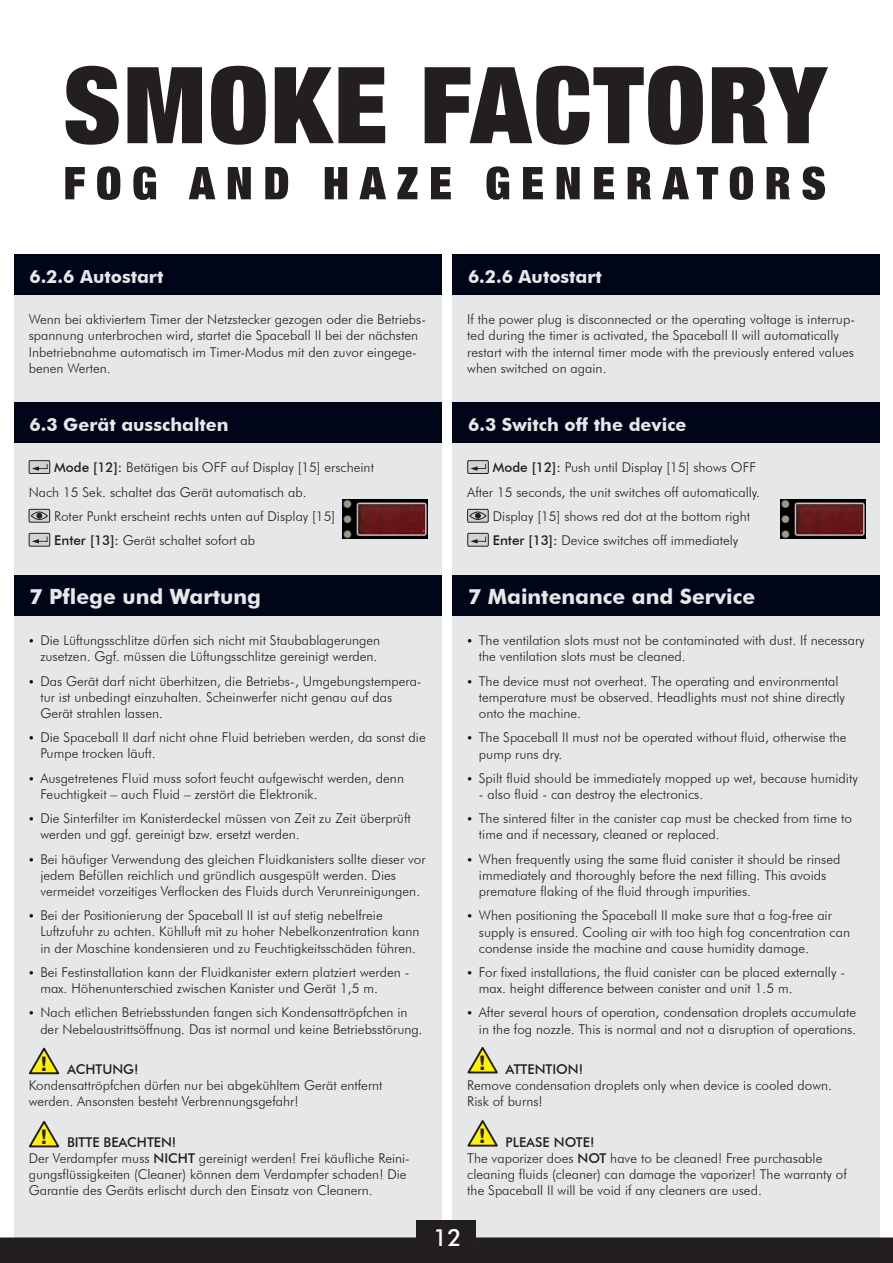
<style>
.page{position:relative;width:893px;height:1263px;background:#fff}
.page>*{position:absolute;margin:0;border:0;box-sizing:border-box;transform-origin:0 0}
.t1{font:500 23.7px "Futura BT";color:#fff}
.t2{font:700 21px "Futura Md BT";color:#e6e7e9}
.t3{font:900 condensed 19.2px "Swiss 721 BT";color:#231f20}
.t4{font:700 18px "Futura Md BT";color:#e6e7e9}
.t5{font:300 13.5px/16.2px "Futura BT";color:#231f20}
.t6{font:500 13.5px "Futura BT";color:#231f20}
.s1{font-weight:500}
</style>
<div class="page">
<div style="left:14px;top:254px;width:428px;height:989px;background:#e6e7e9"></div>
<div style="left:453px;top:254px;width:427px;height:989px;background:#e6e7e9"></div>
<div style="left:417px;top:1220px;width:59px;height:43px;background:#231f20"></div>
<div style="left:14px;top:254px;width:428px;height:41px;background:#000618"></div>
<div style="left:453px;top:254px;width:427px;height:41px;background:#000618"></div>
<svg style="left:28px;top:460px;width:23px;height:14px"></svg>
<svg style="left:467px;top:460px;width:22px;height:14px"></svg>
<svg style="left:28px;top:532px;width:23px;height:15px"></svg>
<svg style="left:467px;top:532px;width:22px;height:15px"></svg>
<svg style="left:28px;top:508px;width:23px;height:15px"></svg>
<svg style="left:467px;top:508px;width:22px;height:15px"></svg>
<div style="left:14px;top:402px;width:428px;height:40px;background:#000618"></div>
<div style="left:453px;top:402px;width:427px;height:40px;background:#000618"></div>
<svg style="left:66px;top:66px;width:53px;height:79px"></svg>
<svg style="left:127px;top:67px;width:75px;height:76px;background:#464243"></svg>
<svg style="left:211px;top:66px;width:55px;height:79px"></svg>
<svg style="left:275px;top:67px;width:110px;height:76px"></svg>
<svg style="left:425px;top:66px;width:278px;height:79px"></svg>
<svg style="left:712px;top:67px;width:116px;height:76px"></svg>
<svg style="left:65px;top:167px;width:20px;height:32px"></svg>
<svg style="left:97px;top:166px;width:23px;height:34px"></svg>
<svg style="left:133px;top:166px;width:23px;height:34px"></svg>
<svg style="left:189px;top:167px;width:26px;height:32px"></svg>
<svg style="left:228px;top:167px;width:23px;height:32px"></svg>
<svg style="left:265px;top:167px;width:23px;height:32px"></svg>
<svg style="left:325px;top:167px;width:22px;height:32px"></svg>
<svg style="left:359px;top:167px;width:27px;height:32px"></svg>
<svg style="left:397px;top:167px;width:20px;height:32px"></svg>
<svg style="left:431px;top:167px;width:20px;height:32px"></svg>
<svg style="left:486px;top:166px;width:23px;height:34px"></svg>
<svg style="left:523px;top:167px;width:20px;height:32px"></svg>
<svg style="left:557px;top:167px;width:23px;height:32px"></svg>
<svg style="left:594px;top:167px;width:20px;height:32px"></svg>
<svg style="left:628px;top:167px;width:23px;height:32px"></svg>
<svg style="left:662px;top:167px;width:27px;height:32px"></svg>
<svg style="left:697px;top:167px;width:21px;height:32px"></svg>
<svg style="left:730px;top:166px;width:23px;height:34px"></svg>
<svg style="left:767px;top:167px;width:23px;height:32px"></svg>
<svg style="left:802px;top:166px;width:23px;height:34px"></svg>
<div style="left:14px;top:575px;width:428px;height:41px;background:#000618"></div>
<div style="left:453px;top:575px;width:427px;height:41px;background:#000618"></div>
<svg style="left:29px;top:1047px;width:31px;height:28px"></svg>
<svg style="left:29px;top:1120px;width:31px;height:28px"></svg>
<img style="left:342px;top:499px;width:85px;height:40px">
<img style="left:781px;top:499px;width:85px;height:40px">
<svg style="left:467px;top:1047px;width:31px;height:27px"></svg>
<svg style="left:467px;top:1120px;width:31px;height:27px"></svg>
<div style="left:0;top:1237px;width:893px;height:26px;background:#231f20"></div>
<h3 class="t4" style="left:29px;top:266px;width:135px">6.2.6 Autostart</h3>
<h3 class="t4" style="left:468px;top:266px;width:135px">6.2.6 Autostart</h3>
<p class="t5" style="left:29px;top:311px;width:399px">Wenn bei aktiviertem Timer der Netzstecker gezogen oder die Betriebs&shy;spannung unterbrochen wird, startet die Spaceball II bei der nächsten Inbetriebnahme automatisch im Timer-Modus mit den zuvor eingege&shy;benen Werten.</p>
<p class="t5" style="left:467px;top:311px;width:389px">If the power plug is disconnected or the operating voltage is interrup&shy;ted during the timer is activated, the Spaceball II will automatically restart with the internal timer mode with the previously entered values when switched on again.</p>
<h3 class="t4" style="left:30px;top:413px;width:201px">6.3 Gerät ausschalten</h3>
<h3 class="t4" style="left:468px;top:413px;width:220px">6.3 Switch off the device</h3>
<p class="t5" style="left:54px;top:459px;width:321px"><span class="s1">Mode [12]:</span> Betätigen bis OFF auf Display [15] erscheint</p>
<p class="t5" style="left:29px;top:484px;width:279px">Nach 15 Sek. schaltet das Gerät automatisch ab.</p>
<p class="t5" style="left:54px;top:508px;width:282px">Roter Punkt erscheint rechts unten auf Display [15]</p>
<p class="t5" style="left:54px;top:532px;width:202px"><span class="s1">Enter [13]:</span> Gerät schaltet sofort ab</p>
<p class="t5" style="left:493px;top:459px;width:265px"><span class="s1">Mode [12]:</span> Push until Display [15] shows OFF</p>
<p class="t5" style="left:467px;top:484px;width:294px">After 15 seconds, the unit switches off automatically.</p>
<p class="t5" style="left:493px;top:508px;width:259px">Display [15] shows red dot at the bottom right</p>
<p class="t5" style="left:493px;top:532px;width:247px"><span class="s1">Enter [13]:</span> Device switches off immediately</p>
<h2 class="t2" style="left:29px;top:584px;width:233px">7 Pflege und Wartung</h2>
<h2 class="t2" style="left:468px;top:584px;width:289px">7 Maintenance and Service</h2>
<p class="t5" style="left:40px;top:632px;width:341px">Die Lüftungsschlitze dürfen sich nicht mit Staubablagerungen zusetzen. Ggf. müssen die Lüftungsschlitze gereinigt werden.</p>
<p class="t5" style="left:40px;top:673px;width:383px">Das Gerät darf nicht überhitzen, die Betriebs-, Umgebungstempera&shy;tur ist unbedingt einzuhalten. Scheinwerfer nicht genau auf das<br>Gerät strahlen lassen.</p>
<p class="t5" style="left:40px;top:729px;width:387px">Die Spaceball II darf nicht ohne Fluid betrieben werden, da sonst die<br>Pumpe trocken läuft.</p>
<p class="t5" style="left:40px;top:770px;width:365px">Ausgetretenes Fluid muss sofort feucht aufgewischt werden, denn<br>Feuchtigkeit – auch Fluid – zerstört die Elektronik.</p>
<p class="t5" style="left:40px;top:810px;width:372px">Die Sinterfilter im Kanisterdeckel müssen von Zeit zu Zeit überprüft werden und ggf. gereinigt bzw. ersetzt werden.</p>
<p class="t5" style="left:40px;top:851px;width:387px">Bei häufiger Verwendung des gleichen Fluidkanisters sollte dieser vor jedem Befüllen reichlich und gründlich ausgespült werden. Dies vermeidet vorzeitiges Verflocken des Fluids durch Verunreinigungen.</p>
<p class="t5" style="left:40px;top:907px;width:381px">Bei der Positionierung der Spaceball II ist auf stetig nebelfreie<br>Luftzufuhr zu achten. Kühlluft mit zu hoher Nebelkonzentration kann in der Maschine kondensieren und zu Feuchtigkeitsschäden führen.</p>
<p class="t5" style="left:40px;top:964px;width:371px">Bei Festinstallation kann der Fluidkanister extern platziert werden - max. Höhenunterschied zwischen Kanister und Gerät 1,5 m.</p>
<p class="t5" style="left:40px;top:1004px;width:384px">Nach etlichen Betriebsstunden fangen sich Kondensattröpfchen in der Nebelaustrittsöffnung. Das ist normal und keine Betriebsstörung.</p>
<p class="t6" style="left:67px;top:1061px;width:73px">ACHTUNG!</p>
<p class="t5" style="left:29px;top:1077px;width:355px">Kondensattröpfchen dürfen nur bei abgekühltem Gerät entfernt werden. Ansonsten besteht Verbrennungsgefahr!</p>
<p class="t5" style="left:29px;top:1134px;width:383px;text-indent:38px"><span class="s1">BITTE BEACHTEN!<br></span>Der Verdampfer muss <span class="s1">NICHT</span> gereinigt werden! Frei käufliche Reini&shy;gungsflüssigkeiten (Cleaner) können dem Verdampfer schaden! Die Garantie des Geräts erlischt durch den Einsatz von Cleanern.</p>
<p class="t5" style="left:479px;top:632px;width:387px">The ventilation slots must not be contaminated with dust. If necessary the ventilation slots must be cleaned.</p>
<p class="t5" style="left:479px;top:673px;width:368px">The device must not overheat. The operating and environmental temperature must be observed. Headlights must not shine directly onto the machine.</p>
<p class="t5" style="left:479px;top:729px;width:369px">The Spaceball II must not be operated without fluid, otherwise the pump runs dry.</p>
<p class="t5" style="left:479px;top:770px;width:380px">Spilt fluid should be immediately mopped up wet, because humidity</p>
<p class="t5" style="left:479px;top:782px;width:374px;line-height:24.3px">- also fluid - can destroy the electronics.<br>The sintered filter in the canister cap must be checked from time to</p>
<p class="t5" style="left:479px;top:822px;width:363px;line-height:24.3px">time and if necessary, cleaned or replaced.<br>When frequently using the same fluid canister it should be rinsed</p>
<p class="t5" style="left:479px;top:867px;width:349px">immediately and thoroughly before the next filling. This avoids premature flaking of the fluid through impurities.</p>
<p class="t5" style="left:479px;top:907px;width:373px">When positioning the Spaceball II make sure that a fog-free air supply is ensured. Cooling air with too high fog concentration can condense inside the machine and cause humidity damage.</p>
<p class="t5" style="left:479px;top:964px;width:368px">For fixed installations, the fluid canister can be placed externally - max. height difference between canister and unit 1.5 m.</p>
<p class="t5" style="left:479px;top:1004px;width:379px">After several hours of operation, condensation droplets accumulate in the fog nozzle. This is normal and not a disruption of operations.</p>
<p class="t6" style="left:506px;top:1061px;width:79px">ATTENTION!</p>
<p class="t5" style="left:467px;top:1077px;width:366px">Remove condensation droplets only when device is cooled down.<br>Risk of burns!</p>
<p class="t5" style="left:467px;top:1134px;width:381px;text-indent:38px"><span class="s1">PLEASE NOTE!<br></span>The vaporizer does <span class="s1">NOT</span> have to be cleaned! Free purchasable cleaning fluids (cleaner) can damage the vaporizer! The warranty of the Spaceball II will be void if any cleaners are used.</p>
<h3 class="t3" style="left:479px;top:1051px;width:8px">!</h3>
<h3 class="t3" style="left:41px;top:1052px;width:8px">!</h3>
<h3 class="t3" style="left:479px;top:1124px;width:8px">!</h3>
<h3 class="t3" style="left:41px;top:1125px;width:8px">!</h3>
<h1 class="t1" style="left:433px;top:1223px;width:30px">12</h1>
</div>
